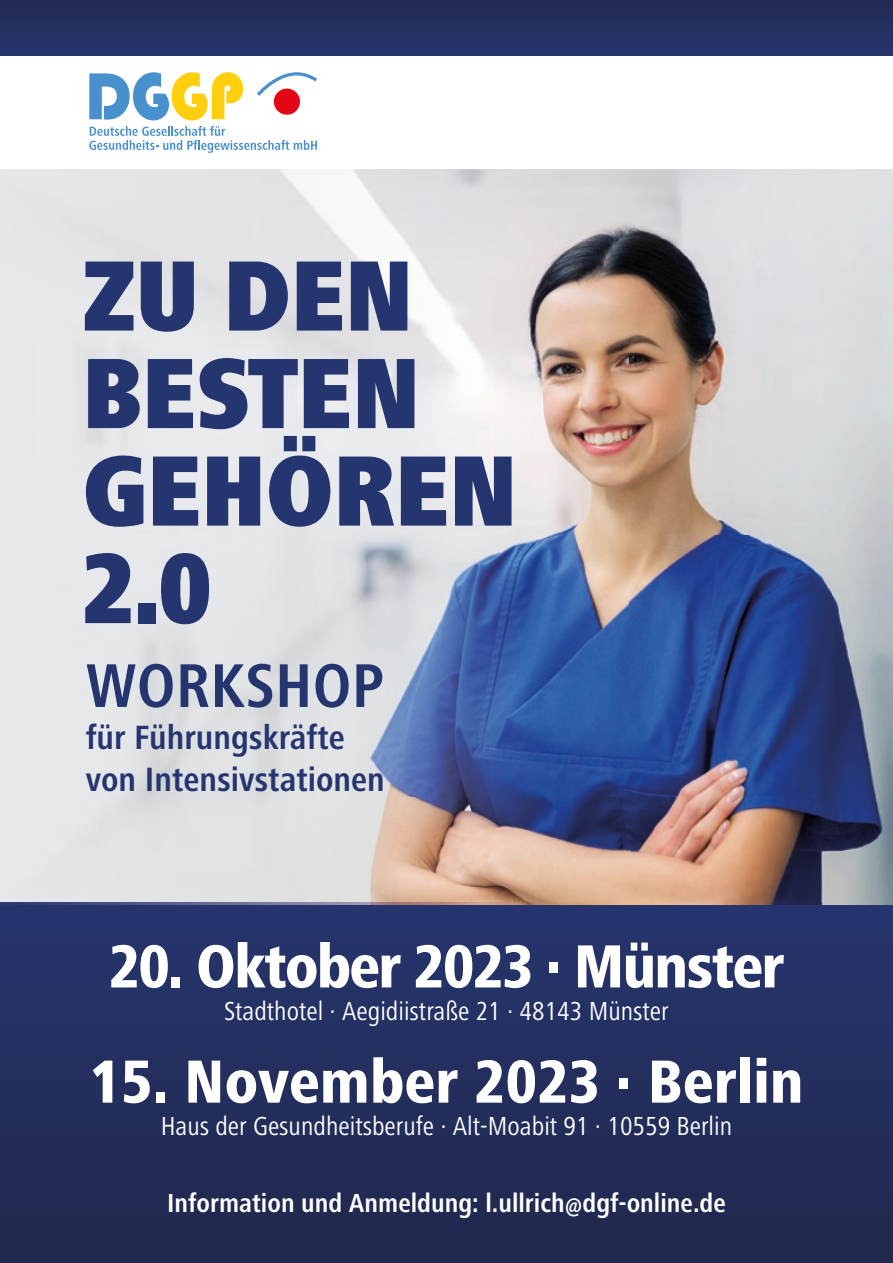
<style>
.page{position:relative;width:893px;height:1263px;background:#fff}
.page>*{position:absolute;margin:0;border:0;box-sizing:border-box;transform-origin:0 0}
.t1{font:900 condensed 103.5px/97.5px "Frutiger Next LT";letter-spacing:-.02em;color:#25356f}
.t2{font:700 condensed 63.9px "Frutiger Next LT";color:#25356f}
.t3{font:800 condensed 63px "Frutiger Next LT";letter-spacing:-.015em;color:#fff}
.t4{font:700 condensed 34.8px/41.8px "Frutiger Next LT";color:#25356f}
.t5{font:condensed 27px "Frutiger Next LT";color:#fff}
.t6{font:700 condensed 27px "Frutiger Next LT";color:#fff}
</style>
<div class="page">
<div style="left:0;top:905px;width:893px;height:358px;background:linear-gradient(to bottom,#26356e,#21284d)"></div>
<div style="left:0;top:0;width:893px;height:55px;background:#242f60"></div>
<img style="left:0;top:169px;width:893px;height:736px">
<svg style="left:89px;top:72px;width:228px;height:81px"></svg>
<h1 class="t1" style="left:82px;top:247px;width:438px">ZU DEN<br>BESTEN<br>GEHÖREN<br>2.0</h1>
<h2 class="t2" style="left:86px;top:650px;width:300px">WORKSHOP</h2>
<p class="t4" style="left:86px;top:716px;width:301px">für Führungskräfte von Intensivstationen</p>
<h3 class="t3" style="left:109px;top:931px;width:677px">20. Oktober 2023 · Münster</h3>
<p class="t5" style="left:224px;top:996px;width:446px">Stadthotel · Aegidiistraße 21 · 48143 Münster</p>
<h3 class="t3" style="left:89px;top:1046px;width:716px">15. November 2023 · Berlin</h3>
<p class="t5" style="left:161px;top:1111px;width:573px">Haus der Gesundheitsberufe · Alt-Moabit 91 · 10559 Berlin</p>
<p class="t6" style="left:167px;top:1187px;width:560px">Information und Anmeldung: l.ullrich@dgf-online.de</p>
</div>
